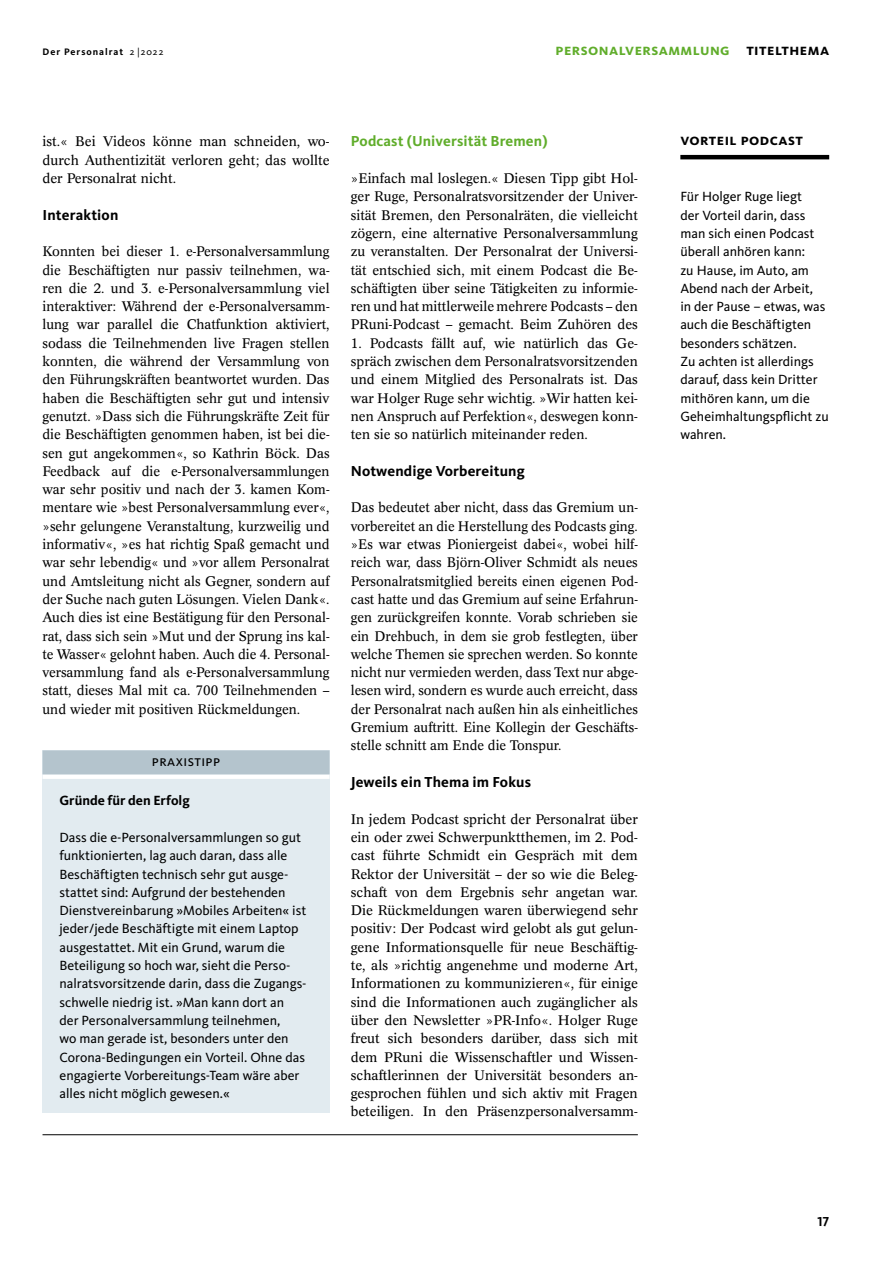
<style>
.page{position:relative;width:893px;height:1263px;background:#fff}
.page>*{position:absolute;margin:0;border:0;box-sizing:border-box;transform-origin:0 0}
.t1{font:700 15.75px "Kievit Pro";letter-spacing:.03em;color:#60ad2b}
.t2{font:700 15.75px "Kievit Pro";letter-spacing:.03em;color:#000}
.t3{font:700 15px "Kievit Pro";letter-spacing:.01em;color:#000}
.t4{font:700 15px "Kievit Pro";letter-spacing:.01em;color:#60ad2b}
.t5{font:15px "Kievit Pro";letter-spacing:.03em;color:#000}
.t6{font:13.8px/18.3px "Kievit Pro";color:#000}
.t7{font:700 13.8px "Kievit Pro";color:#000}
.t8{font:13.65px/18.3px "Concorde Pro";color:#000;text-align:justify}
.t9{font:700 13.5px "Kievit Pro";color:#000}
.t10{font:700 9.75px "Kievit Pro";letter-spacing:.1em;color:#000}
.s1{font-weight:400}
.s2{color:#000}
</style>
<div class="page">
<hr style="left:43px;top:1134px;width:595px;height:1px;background:#000">
<hr style="left:680px;top:155px;width:149px;height:4px;background:#000">
<div style="left:43px;top:750px;width:287px;height:363px;background:#e2ebf0"></div>
<div style="left:43px;top:774px;width:287px;height:5px;background:#fff"></div>
<div style="left:43px;top:750px;width:287px;height:24px;background:#b4c4cd"></div>
<p class="t10" style="left:43px;top:46px;width:122px">Der Personalrat <span class="s1">2 |2022</span></p>
<p class="t1" style="left:555px;top:40px;width:274px">pe rsonalversammlung <span class="s2">Titelthema</span></p>
<p class="t8" style="left:43px;top:133px;width:289px">ist.« Bei Videos könne man schneiden, wo&shy;durch Authentizität verloren geht; das wollte der Personalrat nicht.</p>
<p class="t3" style="left:43px;top:206px;width:77px">Interaktion</p>
<p class="t8" style="left:43px;top:242px;width:289px">Konnten bei dieser 1. e-Personalversammlung die Beschäftigten nur passiv teilnehmen, wa&shy;ren die 2. und 3. e-Personalversammlung viel interaktiver: Während der e-Personalversamm&shy;lung war parallel die Chatfunktion aktiviert, sodass die Teilnehmenden live Fragen stellen konnten, die während der Versammlung von den Führungskräften beantwortet wurden. Das haben die Beschäftigten sehr gut und intensiv genutzt. »Dass sich die Führungskräfte Zeit für die Beschäftigten genommen haben, ist bei die&shy;sen gut angekommen«, so Kathrin Böck. Das Feedback auf die e-Personalversammlungen war sehr positiv und nach der 3. kamen Kom&shy;mentare wie »best Personalversammlung ever«, »sehr gelungene Veranstaltung, kurzweilig und informativ«, »es hat richtig Spaß gemacht und war sehr lebendig« und »vor allem Personalrat und Amtsleitung nicht als Gegner, sondern auf der Suche nach guten Lösungen. Vielen Dank«.<br>Auch dies ist eine Bestätigung für den Personal&shy;rat, dass sich sein »Mut und der Sprung ins kal&shy;te Wasser« gelohnt haben. Auch die 4. Personal&shy;versammlung fand als e-Personalversammlung statt, dieses Mal mit ca. 700 Teilnehmenden – und wieder mit positiven Rückmeldungen.</p>
<p class="t5" style="left:152px;top:752px;width:70px">Praxistipp</p>
<p class="t7" style="left:60px;top:792px;width:132px">Gründe für den Erfolg</p>
<p class="t6" style="left:60px;top:828px;width:248px">Dass die e-Personalversammlungen so gut funktionierten, lag auch daran, dass alle Beschäftigten technisch sehr gut ausge&shy;stattet sind: Aufgrund der bestehenden Dienstvereinbarung »Mobiles Arbeiten« ist jeder/jede Beschäftigte mit einem Laptop ausgestattet. Mit ein Grund, warum die Beteiligung so hoch war, sieht die Perso&shy;nalratsvorsitzende darin, dass die Zugangs&shy;schwelle niedrig ist. »Man kann dort an der Personalversammlung teilnehmen,<br>wo man gerade ist, besonders unter den Corona-Bedingungen ein Vorteil. Ohne das engagierte Vorbereitungs-Team wäre aber alles nicht möglich gewesen.«</p>
<p class="t4" style="left:351px;top:132px;width:198px">Podcast (Universität Bremen)</p>
<p class="t8" style="left:351px;top:169px;width:289px">»Einfach mal loslegen.« Diesen Tipp gibt Hol&shy;ger Ruge, Personalratsvorsitzender der Univer&shy;sität Bremen, den Personalräten, die vielleicht zögern, eine alternative Personalversammlung zu veranstalten. Der Personalrat der Universi&shy;tät entschied sich, mit einem Podcast die Be&shy;schäftigten über seine Tätigkeiten zu informie&shy;ren und hat mittlerweile mehrere Podcasts – den PRuni-Podcast – gemacht. Beim Zuhören des</p>
<p class="t8" style="left:351px;top:334px;width:289px">1. Podcasts fällt auf, wie natürlich das Ge&shy;spräch zwischen dem Personalratsvorsitzenden und einem Mitglied des Personalrats ist. Das war Holger Ruge sehr wichtig. »Wir hatten kei&shy;nen Anspruch auf Perfektion«, deswegen konn&shy;ten sie so natürlich miteinander reden.</p>
<p class="t3" style="left:351px;top:462px;width:175px">Notwendige Vorbereitung</p>
<p class="t8" style="left:351px;top:499px;width:289px">Das bedeutet aber nicht, dass das Gremium un&shy;vorbereitet an die Herstellung des Podcasts ging. »Es war etwas Pioniergeist dabei«, wobei hilf&shy;reich war, dass Björn-Oliver Schmidt als neues Personalratsmitglied bereits einen eigenen Pod&shy;cast hatte und das Gremium auf seine Erfahrun&shy;gen zurückgreifen konnte. Vorab schrieben sie ein Drehbuch, in dem sie grob festlegten, über welche Themen sie sprechen werden. So konnte nicht nur vermieden werden, dass Text nur abge&shy;lesen wird, sondern es wurde auch erreicht, dass der Personalrat nach außen hin als einheitliches Gremium auftritt. Eine Kollegin der Geschäfts&shy;stelle schnitt am Ende die Tonspur.</p>
<p class="t3" style="left:351px;top:773px;width:182px">Jeweils ein Thema im Fokus</p>
<p class="t8" style="left:351px;top:810px;width:289px">In jedem Podcast spricht der Personalrat über ein oder zwei Schwerpunktthemen, im 2. Pod&shy;cast führte Schmidt ein Gespräch mit dem Rektor der Universität – der so wie die Beleg&shy;schaft von dem Ergebnis sehr angetan war.<br>Die Rückmeldungen waren überwiegend sehr positiv: Der Podcast wird gelobt als gut gelun&shy;gene Informationsquelle für neue Beschäftig&shy;te, als »richtig angenehme und moderne Art, Informationen zu kommunizieren«, für einige sind die Informationen auch zugänglicher als über den Newsletter »PR-Info«. Holger Ruge freut sich besonders darüber, dass sich mit dem PRuni die Wissenschaftler und Wissen&shy;schaftlerinnen der Universität besonders an&shy;gesprochen fühlen und sich aktiv mit Fragen beteiligen. In den Präsenzpersonalversamm-</p>
<p class="t2" style="left:680px;top:130px;width:124px">Vorteil Podcast</p>
<p class="t6" style="left:680px;top:187px;width:150px">Für Holger Ruge liegt<br>der Vorteil darin, dass man sich einen Podcast überall anhören kann:<br>zu Hause, im Auto, am<br>Abend nach der Arbeit,<br>in der Pause – etwas, was auch die Beschäftigten besonders schätzen.<br>Zu achten ist allerdings darauf, dass kein Dritter mithören kann, um die<br>Geheimhaltungspflicht zu wahren.</p>
<p class="t9" style="left:817px;top:1214px;width:13px">17</p>
</div>
